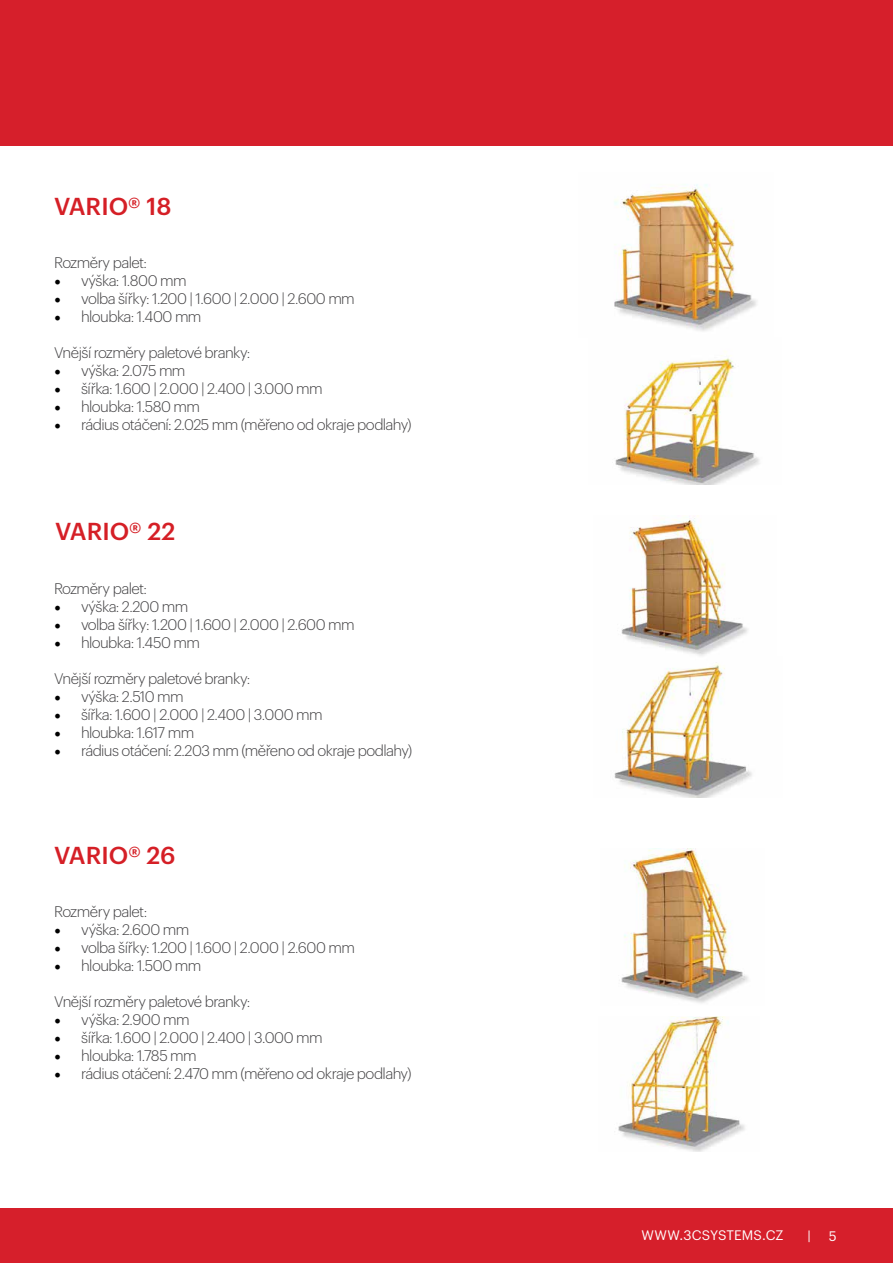
<style>
.page{position:relative;width:893px;height:1263px;background:#fff}
.page>*{position:absolute;margin:0;border:0;box-sizing:border-box;transform-origin:0 0}
.t1{font:500 24px "Graphik";color:#d51f26}
.t2{font:300 15px "Graphik";letter-spacing:-.035em;color:#414042}
.t3{font:13.5px "Graphik";letter-spacing:.01em;color:#fff}
.s1{font-family:"Minion Pro";font-weight:400;font-size:18px;color:#000}
</style>
<div class="page">
<div style="left:0;top:0;width:893px;height:146px;background:#d61f2b"></div>
<div style="left:0;top:1209px;width:893px;height:54px;background:#d61f2b"></div>
<img style="left:614px;top:664px;width:138px;height:134px">
<img style="left:614px;top:184px;width:143px;height:147px">
<img style="left:615px;top:351px;width:145px;height:133px">
<img style="left:621px;top:516px;width:127px;height:140px">
<img style="left:621px;top:849px;width:127px;height:154px">
<img style="left:618px;top:1016px;width:127px;height:136px">
<h1 class="t1" style="left:54px;top:188px;width:119px">VARIO® 18</h1>
<p class="t2" style="left:54px;top:252px;width:95px">Rozměry palet:</p>
<p class="t2" style="left:54px;top:270px;width:134px"><span class="s1">•</span> výška: 1.800 mm</p>
<p class="t2" style="left:54px;top:288px;width:302px"><span class="s1">•</span> volba šířky: 1.200 | 1.600 | 2.000 | 2.600 mm</p>
<p class="t2" style="left:54px;top:306px;width:149px"><span class="s1">•</span> hloubka: 1.400 mm</p>
<p class="t2" style="left:54px;top:342px;width:198px">Vnější rozměry paletové branky:</p>
<p class="t2" style="left:54px;top:360px;width:133px"><span class="s1">•</span> výška: 2.075 mm</p>
<p class="t2" style="left:54px;top:378px;width:270px"><span class="s1">•</span> šířka: 1.600 | 2.000 | 2.400 | 3.000 mm</p>
<p class="t2" style="left:54px;top:396px;width:147px"><span class="s1">•</span> hloubka: 1.580 mm</p>
<p class="t2" style="left:54px;top:414px;width:359px"><span class="s1">•</span> rádius otáčení: 2.025 mm (měřeno od okraje podlahy)</p>
<h1 class="t1" style="left:55px;top:513px;width:122px">VARIO® 22</h1>
<p class="t2" style="left:54px;top:577px;width:95px">Rozměry palet:</p>
<p class="t2" style="left:54px;top:595px;width:136px"><span class="s1">•</span> výška: 2.200 mm</p>
<p class="t2" style="left:54px;top:613px;width:302px"><span class="s1">•</span> volba šířky: 1.200 | 1.600 | 2.000 | 2.600 mm</p>
<p class="t2" style="left:54px;top:631px;width:147px"><span class="s1">•</span> hloubka: 1.450 mm</p>
<p class="t2" style="left:54px;top:667px;width:198px">Vnější rozměry paletové branky:</p>
<p class="t2" style="left:54px;top:685px;width:131px"><span class="s1">•</span> výška: 2.510 mm</p>
<p class="t2" style="left:54px;top:703px;width:270px"><span class="s1">•</span> šířka: 1.600 | 2.000 | 2.400 | 3.000 mm</p>
<p class="t2" style="left:54px;top:721px;width:142px"><span class="s1">•</span> hloubka: 1.617 mm</p>
<p class="t2" style="left:54px;top:739px;width:360px"><span class="s1">•</span> rádius otáčení: 2.203 mm (měřeno od okraje podlahy)</p>
<h1 class="t1" style="left:54px;top:837px;width:123px">VARIO® 26</h1>
<p class="t2" style="left:54px;top:901px;width:95px">Rozměry palet:</p>
<p class="t2" style="left:54px;top:919px;width:137px"><span class="s1">•</span> výška: 2.600 mm</p>
<p class="t2" style="left:54px;top:937px;width:302px"><span class="s1">•</span> volba šířky: 1.200 | 1.600 | 2.000 | 2.600 mm</p>
<p class="t2" style="left:54px;top:955px;width:149px"><span class="s1">•</span> hloubka: 1.500 mm</p>
<p class="t2" style="left:54px;top:991px;width:198px">Vnější rozměry paletové branky:</p>
<p class="t2" style="left:54px;top:1009px;width:137px"><span class="s1">•</span> výška: 2.900 mm</p>
<p class="t2" style="left:54px;top:1027px;width:270px"><span class="s1">•</span> šířka: 1.600 | 2.000 | 2.400 | 3.000 mm</p>
<p class="t2" style="left:54px;top:1045px;width:144px"><span class="s1">•</span> hloubka: 1.785 mm</p>
<p class="t2" style="left:54px;top:1063px;width:359px"><span class="s1">•</span> rádius otáčení: 2.470 mm (měřeno od okraje podlahy)</p>
<p class="t3" style="left:641px;top:1225px;width:144px">WWW.3CSYSTEMS.CZ</p>
<p class="t3" style="left:807px;top:1226px;width:5px">|</p>
<p class="t3" style="left:829px;top:1226px;width:9px">5</p>
</div>
